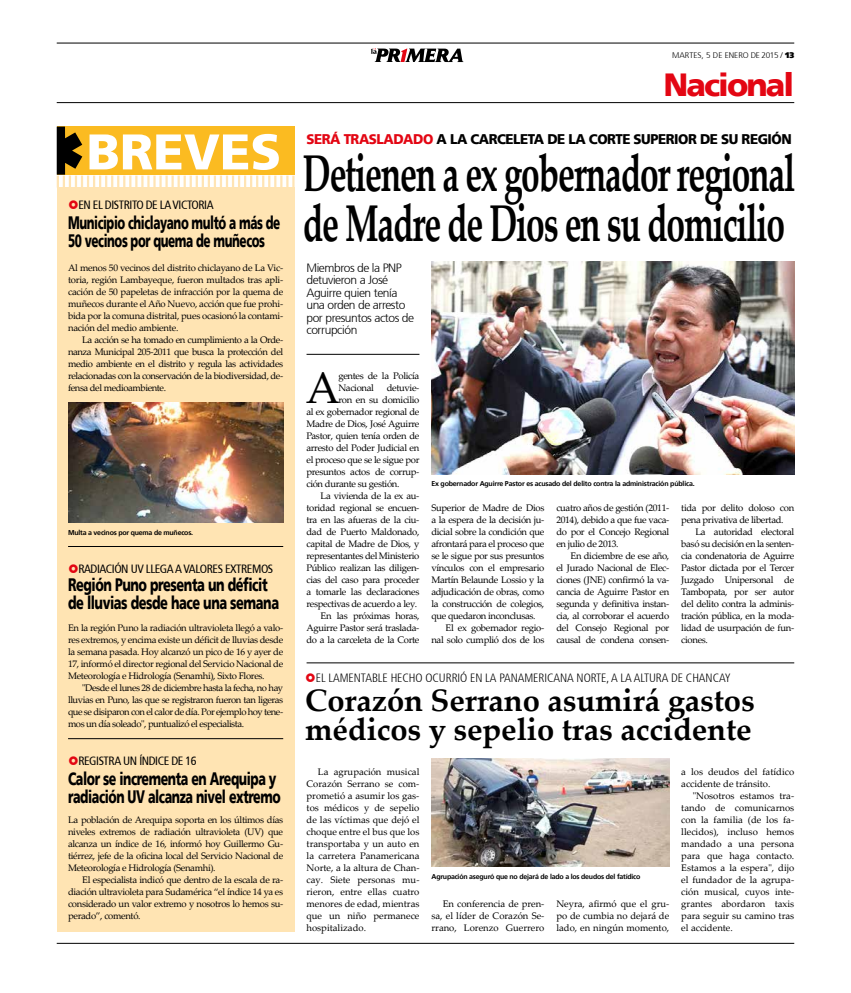
<style>
.page{position:relative;width:851px;height:993px;background:#fff}
.page>*{position:absolute;margin:0;border:0;box-sizing:border-box;transform-origin:0 0}
.t1{font:700 51.7px/50.6px "Palatino Linotype";letter-spacing:-.035em;color:#000;text-align:right;scale:.65 1}
.t2{font:44px "Palatino Linotype";color:#000}
.t3{font:900 32px "Frutiger 75";letter-spacing:-.06em;color:#e30613}
.t4{font:700 31px/29px "Palatino Linotype";letter-spacing:-.005em;color:#000}
.t5{font:900 18px/18px "Frutiger 75";letter-spacing:-.035em;color:#000;scale:.69 1}
.t6{font:900 18px/18px "Frutiger 75";letter-spacing:-.035em;color:#000;scale:.65 1}
.t7{font:900 18px/18px "Frutiger 75";letter-spacing:-.035em;color:#000;scale:.71 1}
.t8{font:900 14px "Frutiger 75";letter-spacing:-.035em;color:#000;scale:.95 1}
.t9{font:300 12px/12.5px "Frutiger 45";letter-spacing:-.035em;color:#000}
.t10{font:condensed 12px "Frutiger 57";letter-spacing:-.035em;color:#000}
.t11{font:300 condensed 12px "Frutiger 47";letter-spacing:-.005em;color:#000}
.t12{font:9.5px/12px "Palatino Linotype";letter-spacing:-.035em;color:#000;text-align:justify}
.t13{font:9.5px/12px "Palatino Linotype";color:#000}
.t14{font:300 8.2px "Frutiger 45";color:#000}
.t15{font:700 7px "Frutiger 65";letter-spacing:-.03em;color:#000}
.s1{font-family:"Frutiger";font-weight:900}
.s2{color:#e30613}
</style>
<div class="page">
<hr style="left:57px;top:102px;width:737px;height:1px;background:#000">
<hr style="left:57px;top:43px;width:737px;height:1px;background:#000">
<svg style="left:371px;top:48px;width:92px;height:14px"></svg>
<hr style="left:57px;top:942px;width:737px;height:1px;background:#000">
<div style="left:57px;top:187px;width:237px;height:744px;background:#ffe4b3"></div>
<svg style="left:57px;top:126px;width:237px;height:61px;background:#ecbb46"></svg>
<img style="left:431px;top:261px;width:363px;height:214px">
<hr style="left:306px;top:662px;width:488px;height:1px;background:#000">
<hr style="left:306px;top:354px;width:113px;height:1px;background:#000">
<img style="left:431px;top:758px;width:238px;height:108px">
<hr style="left:68px;top:546px;width:215px;height:1px;background:#000">
<hr style="left:68px;top:738px;width:215px;height:1px;background:#000">
<img style="left:68px;top:403px;width:215px;height:120px">
<p class="t14" style="left:672px;top:50px;width:124px">MARTES, 5 DE ENERO DE 2015 / <span class="s1">13</span></p>
<h3 class="t3" style="left:663px;top:66px;width:132px">Nacional</h3>
<h1 class="t1" style="left:86px;top:146px;width:1091px"><sup>BREVES</sup> Detienen a ex gobernador regional de Madre de Dios en su domicilio</h1>
<h3 class="t8" style="left:306px;top:131px;width:512px"><span class="s2">SERÁ TRASLADADO</span> A LA CARCELETA DE LA CORTE SUPERIOR DE SU REGIÓN</h3>
<p class="t10" style="left:78px;top:198px;width:137px">EN EL DISTRITO DE LA VICTORIA</p>
<h3 class="t6" style="left:68px;top:214px;width:328px">Municipio chiclayano multó a más de<br>50 vecinos por quema de muñecos</h3>
<p class="t12" style="left:68px;top:261px;width:217px">Al menos 50 vecinos del distrito chiclayano de La Vic&shy;toria, región Lambayeque, fueron multados tras apli&shy;cación de 50 papeletas de infracción por la quema de muñecos durante el Año Nuevo, acción que fue prohi&shy;bida por la comuna distrital, pues ocasionó la contami&shy;nación del medio ambiente.</p>
<p class="t12" style="left:68px;top:333px;width:217px;text-indent:14px">La acción se ha tomado en cumplimiento a la Orde&shy;nanza Municipal 205-2011 que busca la protección del medio ambiente en el distrito y regula las actividades relacionadas con la conservación de la biodiversidad, de&shy;fensa del medioambiente.</p>
<p class="t9" style="left:306px;top:261px;width:109px">Miembros de la PNP detuvieron a José<br>Aguirre quien tenía una orden de arresto por presuntos actos de corrupción</p>
<h2 class="t2" style="left:305px;top:356px;width:36px">A</h2>
<p class="t12" style="left:338px;top:369px;width:82px">gentes de la Policía<br>Nacional</p>
<p class="t12" style="left:386px;top:381px;width:34px">detuvie-</p>
<p class="t12" style="left:338px;top:393px;width:82px">ron en su domicilio</p>
<p class="t12" style="left:306px;top:405px;width:114px">al ex gobernador regional de</p>
<p class="t12" style="left:306px;top:417px;width:114px">Madre de Dios, José Aguirre</p>
<p class="t12" style="left:306px;top:429px;width:114px">Pastor, quien tenía orden de</p>
<p class="t12" style="left:306px;top:441px;width:114px">arresto del Poder Judicial en</p>
<p class="t12" style="left:306px;top:453px;width:114px">el proceso que se le sigue por</p>
<p class="t12" style="left:306px;top:465px;width:114px">presuntos actos de corrup-</p>
<p class="t12" style="left:306px;top:477px;width:94px">ción durante su gestión.</p>
<p class="t12" style="left:320px;top:489px;width:100px">La vivienda de la ex au-</p>
<p class="t12" style="left:306px;top:501px;width:114px">toridad regional se encuen-</p>
<p class="t12" style="left:306px;top:513px;width:114px">tra en las afueras de la ciu-</p>
<p class="t12" style="left:306px;top:525px;width:114px">dad de Puerto Maldonado,</p>
<p class="t12" style="left:306px;top:537px;width:114px">capital de Madre de Dios, y</p>
<p class="t12" style="left:306px;top:549px;width:114px">representantes del Ministerio</p>
<p class="t12" style="left:306px;top:561px;width:114px">Público realizan las diligen-</p>
<p class="t12" style="left:306px;top:573px;width:114px">cias del caso para proceder</p>
<p class="t12" style="left:306px;top:585px;width:114px">a tomarle las declaraciones</p>
<p class="t12" style="left:306px;top:597px;width:112px">respectivas de acuerdo a ley.</p>
<p class="t12" style="left:320px;top:609px;width:100px">En las próximas horas,</p>
<p class="t12" style="left:306px;top:621px;width:114px">Aguirre Pastor será traslada-</p>
<p class="t12" style="left:306px;top:633px;width:114px">do a la carceleta de la Corte</p>
<p class="t15" style="left:431px;top:479px;width:265px">Ex gobernador Aguirre Pastor es acusado del delito contra la administración pública.</p>
<p class="t12" style="left:556px;top:501px;width:114px">cuatro años de gestión (2011- 2014), debido a que fue vaca&shy;do por el Concejo Regional en julio de 2013.</p>
<p class="t12" style="left:556px;top:549px;width:114px;text-indent:14px">En diciembre de ese año, el Jurado Nacional de Elec&shy;ciones (JNE) confirmó la va&shy;cancia de Aguirre Pastor en segunda y definitiva instan&shy;cia, al corroborar el acuerdo del Consejo Regional por causal de condena consen-</p>
<p class="t12" style="left:681px;top:501px;width:114px">tida por delito doloso con pena privativa de libertad.</p>
<p class="t12" style="left:681px;top:525px;width:114px;text-indent:14px">La autoridad electoral basó su decisión en la senten&shy;cia condenatoria de Aguirre Pastor dictada por el Tercer Juzgado Unipersonal de Tambopata, por ser autor del delito contra la adminis&shy;tración pública, en la moda&shy;lidad de usurpación de fun&shy;ciones.</p>
<p class="t12" style="left:431px;top:501px;width:114px">Superior de Madre de Dios</p>
<p class="t12" style="left:431px;top:513px;width:114px">a la espera de la decisión ju-</p>
<p class="t12" style="left:431px;top:525px;width:114px">dicial sobre la condición que</p>
<p class="t12" style="left:431px;top:537px;width:114px">afrontará para el proceso que</p>
<p class="t12" style="left:431px;top:549px;width:114px">se le sigue por sus presuntos</p>
<p class="t12" style="left:431px;top:561px;width:114px">vínculos con el empresario</p>
<p class="t12" style="left:431px;top:573px;width:114px">Martín Belaunde Lossio y la</p>
<p class="t12" style="left:431px;top:585px;width:114px">adjudicación de obras, como</p>
<p class="t12" style="left:431px;top:597px;width:114px">la construcción de colegios,</p>
<p class="t12" style="left:431px;top:609px;width:106px">que quedaron inconclusas.</p>
<p class="t12" style="left:445px;top:621px;width:100px">El ex gobernador regio-</p>
<p class="t12" style="left:431px;top:633px;width:114px">nal solo cumplió dos de los</p>
<p class="t15" style="left:68px;top:527px;width:127px">Multa a vecinos por quema de muñecos.</p>
<p class="t10" style="left:78px;top:561px;width:196px">RADIACIÓN UV LLEGA A VALORES EXTREMOS</p>
<h3 class="t7" style="left:68px;top:575px;width:299px">Región Puno presenta un déficit de lluvias desde hace una semana</h3>
<p class="t12" style="left:68px;top:621px;width:217px">En la región Puno la radiación ultravioleta llegó a valo&shy;res extremos, y encima existe un déficit de lluvias desde la semana pasada. Hoy alcanzó un pico de 16 y ayer de 17, informó el director regional del Servicio Nacional de Meteorología e Hidrología (Senamhi), Sixto Flores.</p>
<p class="t12" style="left:68px;top:681px;width:217px;text-indent:14px">"Desde el lunes 28 de diciembre hasta la fecha, no hay lluvias en Puno, las que se registraron fueron tan ligeras que se disiparon con el calor de día. Por ejemplo hoy tene&shy;mos un día soleado", puntualizó el especialista.</p>
<p class="t10" style="left:78px;top:753px;width:120px">REGISTRA UN ÍNDICE DE 16</p>
<h3 class="t5" style="left:68px;top:769px;width:310px">Calor se incrementa en Arequipa y radiación UV alcanza nivel extremo</h3>
<p class="t12" style="left:68px;top:813px;width:217px">La población de Arequipa soporta en los últimos días niveles extremos de radiación ultravioleta (UV) que alcanza un índice de 16, informó hoy Guillermo Gu&shy;tiérrez, jefe de la oficina local del Servicio Nacional de Meteorología e Hidrología (Senamhi).</p>
<p class="t12" style="left:68px;top:873px;width:217px;text-indent:14px">El especialista indicó que dentro de la escala de ra&shy;diación ultravioleta para Sudamérica “el índice 14 ya es considerado un valor extremo y nosotros lo hemos su&shy;perado”, comentó.</p>
<p class="t11" style="left:316px;top:670px;width:416px">EL LAMENTABLE HECHO OCURRIÓ EN LA PANAMERICANA NORTE, A LA ALTURA DE CHANCAY</p>
<h3 class="t4" style="left:305px;top:684px;width:451px">Corazón Serrano asumirá gastos médicos y sepelio tras accidente</h3>
<p class="t13" style="left:681px;top:765px;width:114px">a los deudos del fatídico accidente de tránsito.</p>
<p class="t12" style="left:681px;top:789px;width:114px;text-indent:11px">"Nosotros estamos tra&shy;tando de comunicarnos con la familia (de los fa&shy;llecidos), incluso hemos mandado a una persona para que haga contacto.<br>Estamos a la espera", dijo el fundador de la agrupa&shy;ción musical, cuyos inte&shy;grantes abordaron taxis para seguir su camino tras el accidente.</p>
<p class="t12" style="left:306px;top:765px;width:114px;text-indent:11px">La agrupación musical Corazón Serrano se com&shy;prometió a asumir los gas&shy;tos médicos y de sepelio de las víctimas que dejó el choque entre el bus que los transportaba y un auto en la carretera Panamericana Norte, a la altura de Chan&shy;cay. Siete personas mu&shy;rieron, entre ellas cuatro menores de edad, mientras que un niño permanece hospitalizado.</p>
<p class="t15" style="left:431px;top:872px;width:210px">Agrupación aseguró que no dejará de lado a los deudos del fatídico</p>
<p class="t12" style="left:431px;top:897px;width:114px;text-indent:11px">En conferencia de pren&shy;sa, el líder de Corazón Se&shy;rrano, Lorenzo Guerrero</p>
<p class="t12" style="left:556px;top:897px;width:114px">Neyra, afirmó que el gru&shy;po de cumbia no dejará de lado, en ningún momento,</p>
</div>
